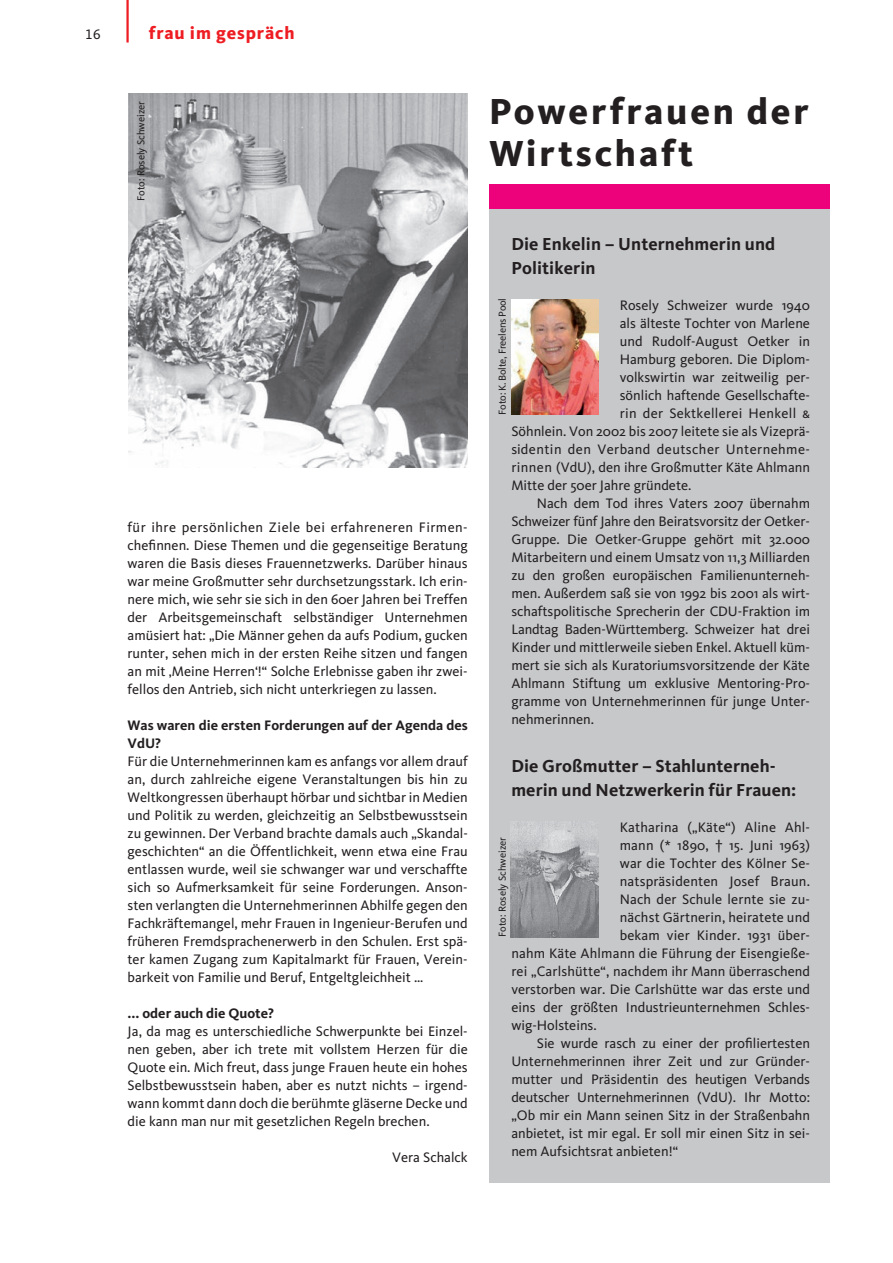
<style>
.page{position:relative;width:893px;height:1263px;background:#fff}
.page>*{position:absolute;margin:0;border:0;box-sizing:border-box;transform-origin:0 0}
.t1{font:800 37.5px/42px "CDU Kievit";letter-spacing:.075em;color:#231f20}
.t2{font:700 18px/24px "CDU Kievit";letter-spacing:.005em;color:#231f20}
.t3{font:800 18px "CDU Kievit";letter-spacing:.05em;color:#ee1d23}
.t4{font:14.25px/18px "CDU Kievit";color:#231f20;text-align:justify}
.t5{font:700 14.25px/18px "CDU Kievit";color:#231f20}
.t6{font:14.25px "CDU Kievit";letter-spacing:.03em;color:#231f20}
.t7{font:14.25px "CDU Kievit";letter-spacing:.02em;color:#231f20}
.t8{font:14.25px "CDU Kievit Tab";color:#231f20}
.t9{font:10.5px "CDU Kievit";color:#231f20}
.t10{font:10.5px "CDU Kievit";letter-spacing:-.02em;color:#231f20}
</style>
<div class="page">
<hr style="left:126px;top:0;width:3px;height:43px;background:#ee1d23">
<img style="left:129px;top:94px;width:339px;height:374px">
<div style="left:489px;top:185px;width:340px;height:998px;background:#c7c8ca"></div>
<div style="left:489px;top:185px;width:340px;height:24px;background:#ed027c"></div>
<hr style="left:892px;top:94px;width:1px;height:240px;background:#f47921">
<img style="left:510px;top:822px;width:88px;height:115px">
<img style="left:511px;top:299px;width:87px;height:116px">
<p class="t8" style="left:85px;top:26px;width:17px">16</p>
<p class="t3" style="left:149px;top:22px;width:147px">frau im gespräch</p>
<p class="t9" style="left:135px;top:201px;width:102px;rotate:-90deg">Foto: Rosely Schweizer</p>
<p class="t4" style="left:128px;top:518px;width:342px">für ihre persönlichen Ziele bei erfahreneren Firmen&shy;chefinnen. Diese Themen und die gegenseitige Beratung waren die Basis dieses Frauennetzwerks. Darüber hinaus war meine Großmutter sehr durchsetzungsstark. Ich erin&shy;nere mich, wie sehr sie sich in den 60er Jahren bei Treffen der Arbeitsgemeinschaft selbständiger Unternehmen amüsiert hat: „Die Männer gehen da aufs Podium, gucken runter, sehen mich in der ersten Reihe sitzen und fangen an mit ‚Meine Herren‘!“ Solche Erlebnisse gaben ihr zwei&shy;fellos den Antrieb, sich nicht unterkriegen zu lassen.</p>
<p class="t5" style="left:128px;top:716px;width:342px">Was waren die ersten Forderungen auf der Agenda des<br>VdU?</p>
<p class="t4" style="left:128px;top:752px;width:342px">Für die Unternehmerinnen kam es anfangs vor allem drauf an, durch zahlreiche eigene Veranstaltungen bis hin zu Weltkongressen überhaupt hörbar und sichtbar in Medien und Politik zu werden, gleichzeitig an Selbstbewusstsein zu gewinnen. Der Verband brachte damals auch „Skandal&shy;geschichten“ an die Öffentlichkeit, wenn etwa eine Frau entlassen wurde, weil sie schwanger war und verschaffte sich so Aufmerksamkeit für seine Forderungen. Anson&shy;sten verlangten die Unternehmerinnen Abhilfe gegen den Fachkräftemangel, mehr Frauen in Ingenieur-Berufen und früheren Fremdsprachenerwerb in den Schulen. Erst spä&shy;ter kamen Zugang zum Kapitalmarkt für Frauen, Verein&shy;barkeit von Familie und Beruf, Entgeltgleichheit …</p>
<p class="t5" style="left:128px;top:1004px;width:148px">... oder auch die Quote?</p>
<p class="t4" style="left:128px;top:1022px;width:342px">Ja, da mag es unterschiedliche Schwerpunkte bei Einzel&shy;nen geben, aber ich trete mit vollstem Herzen für die Quote ein. Mich freut, dass junge Frauen heute ein hohes Selbstbewusstsein haben, aber es nutzt nichts – irgend&shy;wann kommt dann doch die berühmte gläserne Decke und die kann man nur mit gesetzlichen Regeln brechen.</p>
<p class="t4" style="left:392px;top:1148px;width:77px">Vera Schalck</p>
<h1 class="t1" style="left:489px;top:90px;width:321px">Powerfrauen der<br>Wirtschaft</h1>
<p class="t2" style="left:511px;top:232px;width:265px">Die Enkelin – Unternehmerin und<br>Politikerin</p>
<p class="t4" style="left:620px;top:296px;width:192px">Rosely Schweizer wurde 1940</p>
<p class="t4" style="left:620px;top:314px;width:192px">als älteste Tochter von Marlene</p>
<p class="t4" style="left:620px;top:332px;width:192px">und Rudolf-August Oetker in</p>
<p class="t4" style="left:620px;top:350px;width:192px">Hamburg geboren. Die Diplom-</p>
<p class="t4" style="left:620px;top:368px;width:192px">volkswirtin war zeitweilig per-</p>
<p class="t4" style="left:620px;top:386px;width:192px">sönlich haftende Gesellschafte-</p>
<p class="t7" style="left:620px;top:405px;width:192px">rin der Sektkellerei Henkell &amp;</p>
<p class="t4" style="left:511px;top:422px;width:300px">Söhnlein. Von 2002 bis 2007 leitete sie als Vizeprä-</p>
<p class="t6" style="left:511px;top:441px;width:300px">sidentin den Verband deutscher Unternehme-</p>
<p class="t4" style="left:511px;top:458px;width:300px">rinnen (VdU), den ihre Großmutter Käte Ahlmann</p>
<p class="t4" style="left:511px;top:476px;width:182px">Mitte der 50er Jahre gründete.</p>
<p class="t4" style="left:537px;top:494px;width:275px">Nach dem Tod ihres Vaters 2007 übernahm</p>
<p class="t4" style="left:511px;top:512px;width:300px">Schweizer fünf Jahre den Beiratsvorsitz der Oetker-</p>
<p class="t4" style="left:511px;top:530px;width:300px">Gruppe. Die Oetker-Gruppe gehört mit 32.000</p>
<p class="t4" style="left:511px;top:548px;width:300px">Mitarbeitern und einem Umsatz von 11,3 Milliarden</p>
<p class="t4" style="left:511px;top:566px;width:300px">zu den großen europäischen Familienunterneh-</p>
<p class="t4" style="left:511px;top:584px;width:300px">men. Außerdem saß sie von 1992 bis 2001 als wirt-</p>
<p class="t4" style="left:511px;top:602px;width:300px">schaftspolitische Sprecherin der CDU-Fraktion im</p>
<p class="t4" style="left:511px;top:620px;width:300px">Landtag Baden-Württemberg. Schweizer hat drei</p>
<p class="t4" style="left:511px;top:638px;width:300px">Kinder und mittlerweile sieben Enkel. Aktuell küm-</p>
<p class="t4" style="left:511px;top:656px;width:300px">mert sie sich als Kuratoriumsvorsitzende der Käte</p>
<p class="t4" style="left:511px;top:674px;width:300px">Ahlmann Stiftung um exklusive Mentoring-Pro-</p>
<p class="t4" style="left:511px;top:692px;width:300px">gramme von Unternehmerinnen für junge Unter-</p>
<p class="t4" style="left:511px;top:710px;width:84px">nehmerinnen.</p>
<p class="t2" style="left:511px;top:754px;width:287px">Die Großmutter – Stahlunterneh&shy;merin und Netzwerkerin für Frauen:</p>
<p class="t4" style="left:620px;top:818px;width:192px">Katharina („Käte“) Aline Ahl-</p>
<p class="t4" style="left:620px;top:836px;width:192px">mann (* 1890, † 15. Juni 1963)</p>
<p class="t4" style="left:620px;top:854px;width:192px">war die Tochter des Kölner Se-</p>
<p class="t4" style="left:620px;top:872px;width:192px">natspräsidenten Josef Braun.</p>
<p class="t4" style="left:620px;top:890px;width:192px">Nach der Schule lernte sie zu-</p>
<p class="t4" style="left:620px;top:908px;width:192px">nächst Gärtnerin, heiratete und</p>
<p class="t4" style="left:620px;top:926px;width:192px">bekam vier Kinder. 1931 über-</p>
<p class="t4" style="left:511px;top:944px;width:300px">nahm Käte Ahlmann die Führung der Eisengieße-</p>
<p class="t4" style="left:511px;top:962px;width:300px">rei „Carlshütte“, nachdem ihr Mann überraschend</p>
<p class="t4" style="left:511px;top:980px;width:300px">verstorben war. Die Carlshütte war das erste und</p>
<p class="t4" style="left:511px;top:998px;width:300px">eins der größten Industrieunternehmen Schles-</p>
<p class="t4" style="left:511px;top:1016px;width:87px">wig-Holsteins.</p>
<p class="t4" style="left:537px;top:1034px;width:275px">Sie wurde rasch zu einer der profiliertesten</p>
<p class="t4" style="left:511px;top:1052px;width:300px">Unternehmerinnen ihrer Zeit und zur Gründer-</p>
<p class="t4" style="left:511px;top:1070px;width:300px">mutter und Präsidentin des heutigen Verbands</p>
<p class="t4" style="left:511px;top:1088px;width:300px">deutscher Unternehmerinnen (VdU). Ihr Motto:</p>
<p class="t4" style="left:511px;top:1106px;width:300px">„Ob mir ein Mann seinen Sitz in der Straßenbahn</p>
<p class="t4" style="left:511px;top:1124px;width:300px">anbietet, ist mir egal. Er soll mir einen Sitz in sei-</p>
<p class="t4" style="left:511px;top:1142px;width:168px">nem Aufsichtsrat anbieten!“</p>
<p class="t10" style="left:496px;top:415px;width:118px;rotate:-90deg">Foto: K. Bolte, Freelens Pool</p>
<p class="t9" style="left:496px;top:937px;width:102px;rotate:-90deg">Foto: Rosely Schweizer</p>
</div>
